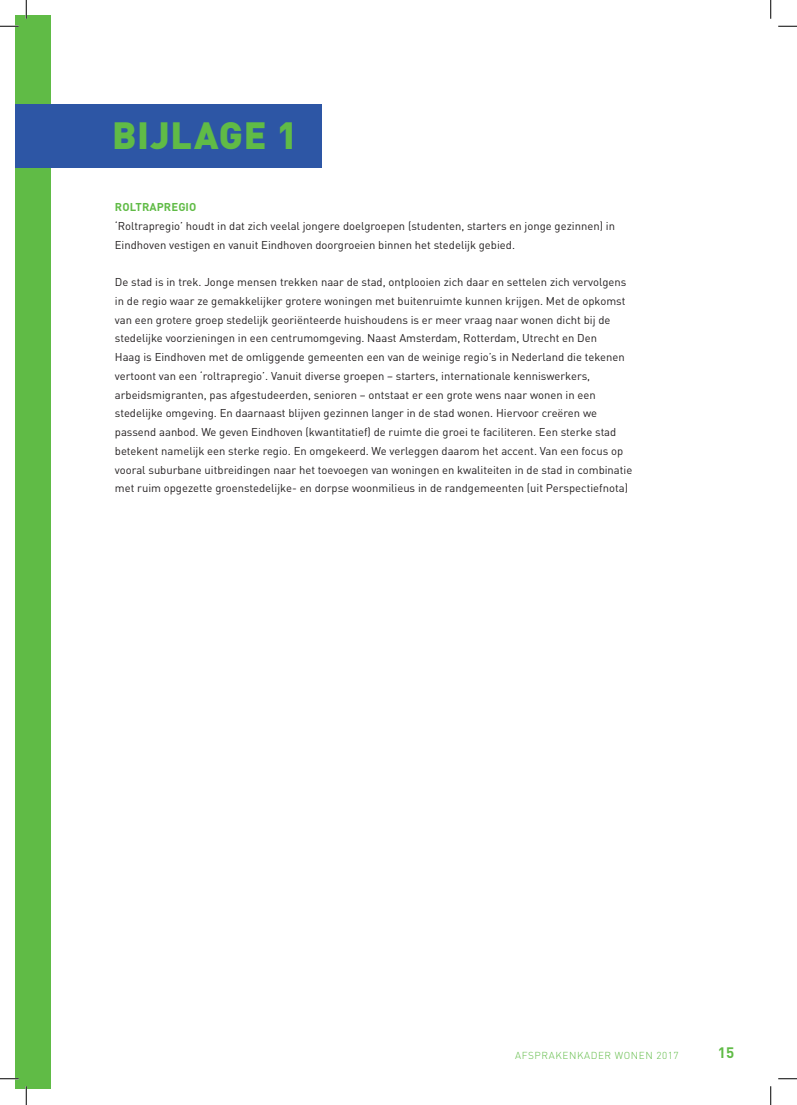
<style>
.page{position:relative;width:797px;height:1105px;background:#fff}
.page>*{position:absolute;margin:0;border:0;box-sizing:border-box;transform-origin:0 0}
.t1{font:900 37.5px "DINOT";letter-spacing:.02em;color:#60bb46}
.t2{font:700 15px "DINOT";color:#60bb46}
.t3{font:11.25px/18.8px "DINOT";color:#231f20}
.t4{font:700 11.25px "DINOT";letter-spacing:.01em;color:#60bb46}
.t5{font:300 10px "DINOT";letter-spacing:.06em;color:#60bb46}
</style>
<div class="page">
<div style="left:16px;top:16px;width:35px;height:1073px;background:#60bb46"></div>
<div style="left:16px;top:104px;width:306px;height:63px;background:#2d56a5"></div>
<svg style="left:0;top:25px;width:19px;height:2px"></svg>
<svg style="left:778px;top:25px;width:19px;height:2px"></svg>
<svg style="left:0;top:1078px;width:19px;height:1px"></svg>
<svg style="left:778px;top:1078px;width:19px;height:1px"></svg>
<svg style="left:25px;top:0;width:2px;height:19px"></svg>
<svg style="left:25px;top:1086px;width:2px;height:19px"></svg>
<svg style="left:770px;top:0;width:1px;height:19px"></svg>
<svg style="left:770px;top:1086px;width:1px;height:19px"></svg>
<h1 class="t1" style="left:112px;top:110px;width:187px">BIJLAGE 1</h1>
<p class="t4" style="left:115px;top:199px;width:83px">ROLTRAPREGIO</p>
<p class="t3" style="left:115px;top:216px;width:501px">‘Roltrapregio’ houdt in dat zich veelal jongere doelgroepen (studenten, starters en jonge gezinnen) in<br>Eindhoven vestigen en vanuit Eindhoven doorgroeien binnen het stedelijk gebied.</p>
<p class="t3" style="left:115px;top:272px;width:519px">De stad is in trek. Jonge mensen trekken naar de stad, ontplooien zich daar en settelen zich vervolgens in de regio waar ze gemakkelijker grotere woningen met buitenruimte kunnen krijgen. Met de opkomst van een grotere groep stedelijk georiënteerde huishoudens is er meer vraag naar wonen dicht bij de stedelijke voorzieningen in een centrumomgeving. Naast Amsterdam, Rotterdam, Utrecht en Den<br>Haag is Eindhoven met de omliggende gemeenten een van de weinige regio’s in Nederland die tekenen vertoont van een ‘roltrapregio’. Vanuit diverse groepen – starters, internationale kenniswerkers, arbeidsmigranten, pas afgestudeerden, senioren – ontstaat er een grote wens naar wonen in een stedelijke omgeving. En daarnaast blijven gezinnen langer in de stad wonen. Hiervoor creëren we passend aanbod. We geven Eindhoven (kwantitatief) de ruimte die groei te faciliteren. Een sterke stad betekent namelijk een sterke regio. En omgekeerd. We verleggen daarom het accent. Van een focus op vooral suburbane uitbreidingen naar het toevoegen van woningen en kwaliteiten in de stad in combinatie met ruim opgezette groenstedelijke- en dorpse woonmilieus in de randgemeenten (uit Perspectiefnota)</p>
<p class="t5" style="left:515px;top:1049px;width:165px">AFSPRAKENKADER WONEN 2017</p>
<h2 class="t2" style="left:718px;top:1042px;width:18px">15</h2>
</div>
